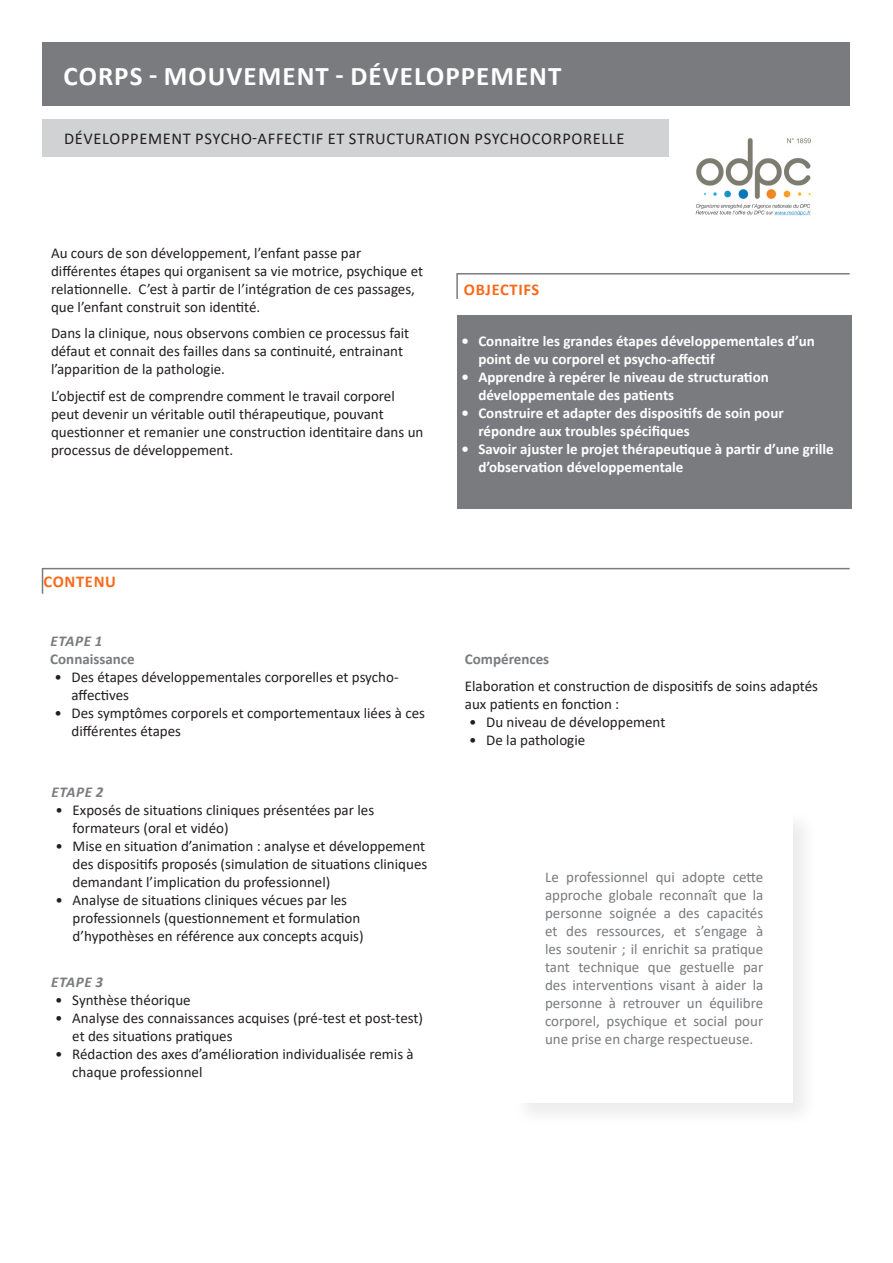
<style>
.page{position:relative;width:893px;height:1263px;background:#fff}
.page>*{position:absolute;margin:0;border:0;box-sizing:border-box;transform-origin:0 0}
.titre_1{font:700 27px "Calibri";letter-spacing:.04em;color:#fff}
.titre_2{font:16.5px "Calibri";letter-spacing:.04em;color:#231f20}
.titre_3{font:700 16.5px "Calibri";letter-spacing:.04em;color:#f96a1b}
.Texte_de_présentatio{font:15px/18px "Calibri";color:#231f20}
.t1{font:700 15px/18px "Calibri";color:#fff}
.texte_ombre{font:15px/18px "Calibri";color:#797b7e;text-align:justify}
.Sous_étape{font:700 15px "Calibri";color:#797b7e}
.Etape{font:italic 700 15px "Calibri";letter-spacing:.04em;color:#797b7e}
</style>
<div class="page">
<div style="left:43px;top:119px;width:626px;height:38px;background:#d1d2d4"></div>
<div style="left:457px;top:316px;width:394px;height:193px;background:#797b7e"></div>
<div style="left:511px;top:808px;width:307px;height:319px;background:#f8f8f8"></div>
<div style="left:515px;top:812px;width:278px;height:291px;background:#fff"></div>
<div style="left:42px;top:43px;width:808px;height:63px;background:#797b7e"></div>
<svg style="left:456px;top:273px;width:394px;height:26px"></svg>
<svg style="left:41px;top:567px;width:809px;height:27px"></svg>
<img style="left:695px;top:138px;width:116px;height:78px">
<p class="titre_1" style="left:64px;top:56px;width:499px">CORPS - MOUVEMENT - DÉVELOPPEMENT</p>
<p class="titre_2" style="left:64px;top:127px;width:562px">DÉVELOPPEMENT PSYCHO-AFFECTIF ET STRUCTURATION PSYCHOCORPORELLE</p>
<p class="Texte_de_présentatio" style="left:51px;top:243px;width:374px">Au cours de son développement, l’enfant passe par différentes étapes qui organisent sa vie motrice, psychique et relationnelle. C’est à partir de l’intégration de ces passages, que l’enfant construit son identité.</p>
<p class="Texte_de_présentatio" style="left:51px;top:324px;width:360px">Dans la clinique, nous observons combien ce processus fait défaut et connait des failles dans sa continuité, entrainant l’apparition de la pathologie.</p>
<p class="Texte_de_présentatio" style="left:51px;top:386px;width:374px">L’objectif est de comprendre comment le travail corporel peut devenir un véritable outil thérapeutique, pouvant questionner et remanier une construction identitaire dans un processus de développement.</p>
<p class="titre_3" style="left:464px;top:277px;width:77px">OBJECTIFS</p>
<p class="t1" style="left:478px;top:332px;width:338px;text-indent:-17px">• Connaitre les grandes étapes développementales d’un point de vu corporel et psycho-affectif</p>
<p class="t1" style="left:478px;top:368px;width:292px;text-indent:-17px">• Apprendre à repérer le niveau de structuration développementale des patients</p>
<p class="t1" style="left:478px;top:404px;width:307px;text-indent:-17px">• Construire et adapter des dispositifs de soin pour répondre aux troubles spécifiques</p>
<p class="t1" style="left:478px;top:440px;width:357px;text-indent:-17px">• Savoir ajuster le projet thérapeutique à partir d’une grille d’observation développementale</p>
<p class="titre_3" style="left:44px;top:570px;width:74px">CONTENU</p>
<p class="Etape" style="left:51px;top:630px;width:53px">ETAPE 1</p>
<p class="Sous_étape" style="left:50px;top:648px;width:86px">Connaissance</p>
<p class="Texte_de_présentatio" style="left:72px;top:667px;width:329px;text-indent:-17px">• Des étapes développementales corporelles et psycho&shy;affectives</p>
<p class="Texte_de_présentatio" style="left:72px;top:703px;width:355px;text-indent:-17px">• Des symptômes corporels et comportementaux liées à ces différentes étapes</p>
<p class="Etape" style="left:52px;top:781px;width:53px">ETAPE 2</p>
<p class="Texte_de_présentatio" style="left:73px;top:800px;width:303px;text-indent:-17px">• Exposés de situations cliniques présentées par les formateurs (oral et vidéo)</p>
<p class="Texte_de_présentatio" style="left:73px;top:836px;width:356px;text-indent:-17px">• Mise en situation d’animation : analyse et développement des dispositifs proposés (simulation de situations cliniques demandant l’implication du professionnel)</p>
<p class="Texte_de_présentatio" style="left:73px;top:890px;width:293px;text-indent:-17px">• Analyse de situations cliniques vécues par les professionnels (questionnement et formulation d’hypothèses en référence aux concepts acquis)</p>
<p class="Etape" style="left:51px;top:971px;width:53px">ETAPE 3</p>
<p class="Texte_de_présentatio" style="left:55px;top:991px;width:137px">• Synthèse théorique</p>
<p class="Texte_de_présentatio" style="left:72px;top:1009px;width:352px;text-indent:-17px">• Analyse des connaissances acquises (pré-test et post-test) et des situations pratiques</p>
<p class="Texte_de_présentatio" style="left:72px;top:1045px;width:343px;text-indent:-17px">• Rédaction des axes d’amélioration individualisée remis à chaque professionnel</p>
<p class="Sous_étape" style="left:465px;top:648px;width:86px">Compérences</p>
<p class="Texte_de_présentatio" style="left:465px;top:676px;width:355px">Elaboration et construction de dispositifs de soins adaptés aux patients en fonction :</p>
<p class="Texte_de_présentatio" style="left:469px;top:712px;width:198px">• Du niveau de développement</p>
<p class="Texte_de_présentatio" style="left:469px;top:730px;width:118px">• De la pathologie</p>
<p class="texte_ombre" style="left:545px;top:868px;width:220px">Le professionnel qui adopte cette approche globale reconnaît que la personne soignée a des capacités et des ressources, et s’engage à les soutenir ; il enrichit sa pratique tant technique que gestuelle par des interventions visant à aider la personne à retrouver un équilibre corporel, psychique et social pour une prise en charge respectueuse.</p>
</div>
